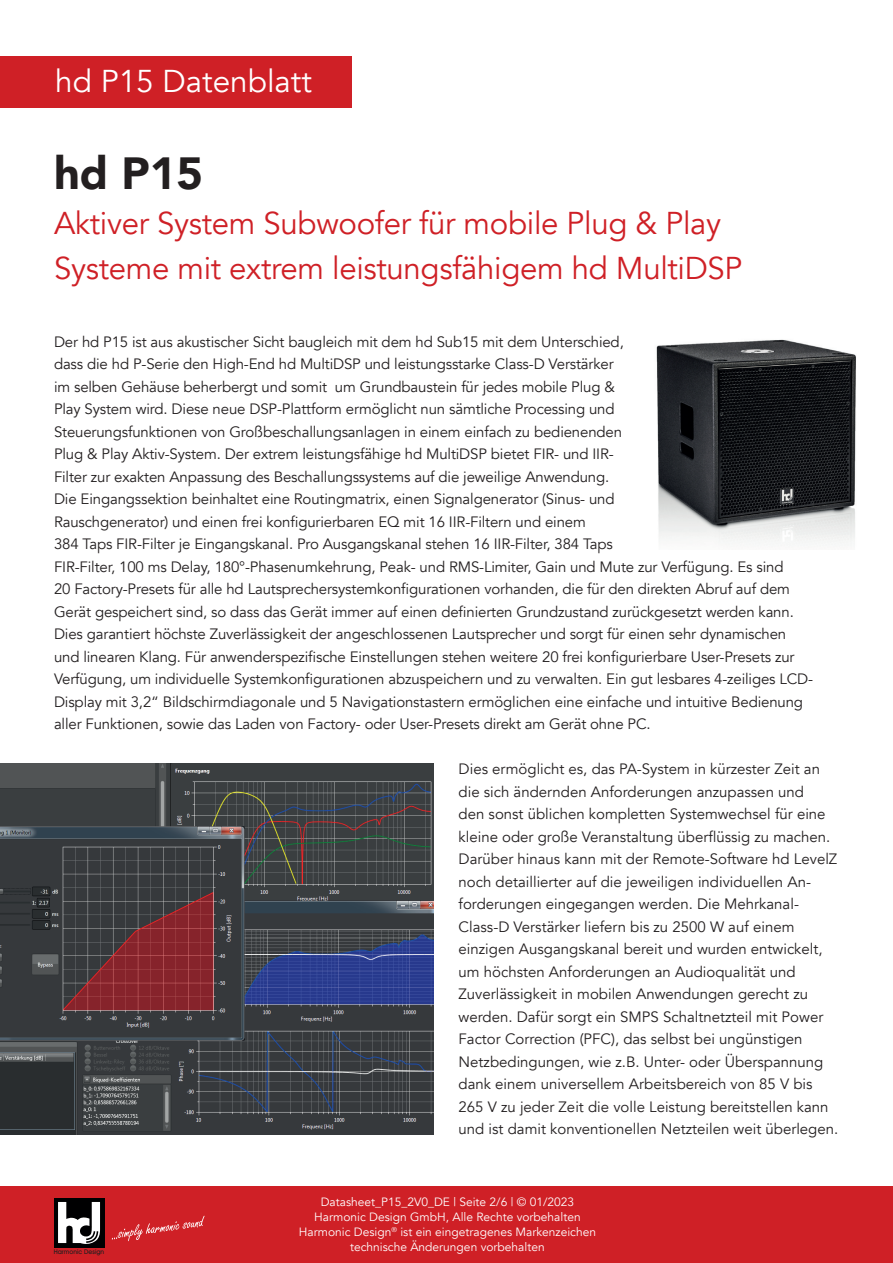
<style>
.page{position:relative;width:893px;height:1263px;background:#fff}
.page>*{position:absolute;margin:0;border:0;box-sizing:border-box;transform-origin:0 0}
.t1{font:900 45px "Avenir";color:#231f20}
.t2{font:31.5px/45px "Avenir";letter-spacing:-.01em;color:#cf2026}
.t3{font:31.5px "Avenir";color:#fff}
.t4{font:15px/22.5px "Avenir";letter-spacing:-.01em;color:#231f20}
.t5{font:12px/15px "Avenir";color:#fff;text-align:center}
.t6{font:500 6.45px "Avant Garde IT Cby BT";color:#231f20}
</style>
<div class="page">
<div style="left:0;top:1186px;width:893px;height:77px;background:#cf2026"></div>
<div style="left:54px;top:1198px;width:50px;height:49px;background:#000001"></div>
<svg style="left:58px;top:1202px;width:42px;height:42px"></svg>
<svg style="left:112px;top:1216px;width:93px;height:25px"></svg>
<img style="left:0;top:764px;width:433px;height:370px">
<img style="left:656px;top:339px;width:200px;height:204px">
<div style="left:0;top:57px;width:351px;height:51px;background:#cf2026"></div>
<h2 class="t3" style="left:55px;top:62px;width:258px">hd P15 Datenblatt</h2>
<h1 class="t1" style="left:54px;top:135px;width:151px">hd P15</h1>
<h2 class="t2" style="left:54px;top:201px;width:690px">Aktiver System Subwoofer für mobile Plug &amp; Play<br>Systeme mit extrem leistungsfähigem hd MultiDSP</h2>
<p class="t4" style="left:54px;top:330px;width:761px">Der hd P15 ist aus akustischer Sicht baugleich mit dem hd Sub15 mit dem Unterschied,<br>dass die hd P-Serie den High-End hd MultiDSP und leistungsstarke Class-D Verstärker<br>im selben Gehäuse beherbergt und somit um Grundbaustein für jedes mobile Plug &amp;<br>Play System wird. Diese neue DSP-Plattform ermöglicht nun sämtliche Processing und<br>Steuerungsfunktionen von Großbeschallungsanlagen in einem einfach zu bedienenden<br>Plug &amp; Play Aktiv-System. Der extrem leistungsfähige hd MultiDSP bietet FIR- und IIR-<br>Filter zur exakten Anpassung des Beschallungssystems auf die jeweilige Anwendung.<br>Die Eingangssektion beinhaltet eine Routingmatrix, einen Signalgenerator (Sinus- und<br>Rauschgenerator) und einen frei konfigurierbaren EQ mit 16 IIR-Filtern und einem<br>384 Taps FIR-Filter je Eingangskanal. Pro Ausgangskanal stehen 16 IIR-Filter, 384 Taps<br>FIR-Filter, 100 ms Delay, 180°-Phasenumkehrung, Peak- und RMS-Limiter, Gain und Mute zur Verfügung. Es sind<br>20 Factory-Presets für alle hd Lautsprechersystemkonfigurationen vorhanden, die für den direkten Abruf auf dem Gerät gespeichert sind, so dass das Gerät immer auf einen definierten Grundzustand zurückgesetzt werden kann.<br>Dies garantiert höchste Zuverlässigkeit der angeschlossenen Lautsprecher und sorgt für einen sehr dynamischen und linearen Klang. Für anwenderspezifische Einstellungen stehen weitere 20 frei konfigurierbare User-Presets zur Verfügung, um individuelle Systemkonfigurationen abzuspeichern und zu verwalten. Ein gut lesbares 4-zeiliges LCD-Display mit 3,2“ Bildschirmdiagonale und 5 Navigationstastern ermöglichen eine einfache und intuitive Bedienung aller Funktionen, sowie das Laden von Factory- oder User-Presets direkt am Gerät ohne PC.</p>
<p class="t4" style="left:459px;top:758px;width:381px">Dies ermöglicht es, das PA-System in kürzester Zeit an die sich ändernden Anforderungen anzupassen und<br>den sonst üblichen kompletten Systemwechsel für eine kleine oder große Veranstaltung überflüssig zu machen.<br>Darüber hinaus kann mit der Remote-Software hd LevelZ noch detaillierter auf die jeweiligen individuellen An&shy;forderungen eingegangen werden. Die Mehrkanal-Class-D Verstärker liefern bis zu 2500 W auf einem einzigen Ausgangskanal bereit und wurden entwickelt, um höchsten Anforderungen an Audioqualität und Zuverlässigkeit in mobilen Anwendungen gerecht zu werden. Dafür sorgt ein SMPS Schaltnetzteil mit Power Factor Correction (PFC), das selbst bei ungünstigen Netzbedingungen, wie z.B. Unter- oder Überspannung dank einem universellem Arbeitsbereich von 85 V bis 265 V zu jeder Zeit die volle Leistung bereitstellen kann und ist damit konventionellen Netzteilen weit überlegen.</p>
<p class="t6" style="left:54px;top:1248px;width:52px">Harmonic Design</p>
<p class="t5" style="left:299px;top:1194px;width:299px">Datasheet_P15_2V0_DE | Seite 2/6 | © 01/2023<br>Harmonic Design GmbH, Alle Rechte vorbehalten Harmonic Design<sup>®</sup> ist ein eingetragenes Markenzeichen technische Änderungen vorbehalten</p>
</div>
